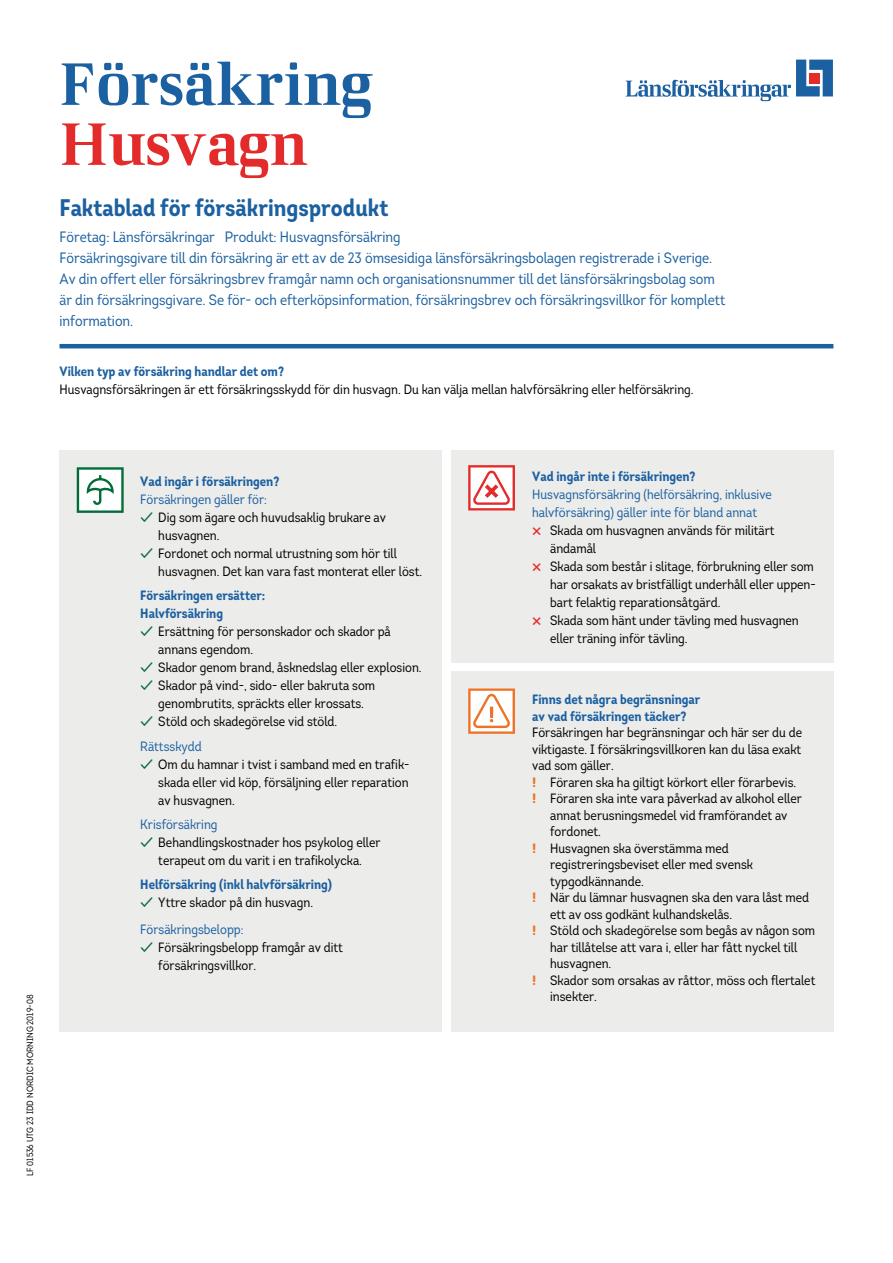
<style>
.page{position:relative;width:893px;height:1263px;background:#fff}
.page>*{position:absolute;margin:0;border:0;box-sizing:border-box;transform-origin:0 0}
.t1{font:60px "LF Rubrik";color:#1b60a0}
.t2{font:60px "LF Rubrik";color:#e42b2b}
.t3{font:700 24px "Intro Cond";color:#1b60a0}
.t4{font:15px/21px "Intro Cond";color:#1b60a0}
.t5{font:13.5px/16.5px "Intro Cond";color:#000}
.t6{font:700 13.5px/18px "Intro Cond";color:#1b60a0}
.t7{font:13.5px/18px "Intro Cond";color:#1b60a0}
.t8{font:9px "Intro Cond";color:#000}
.s1{color:#006c37}
.s2{color:#1b60a0}
</style>
<div class="page">
<svg style="left:625px;top:60px;width:208px;height:41px"></svg>
<div style="left:809px;top:73px;width:11px;height:10px;background:#e42b2b"></div>
<div style="left:60px;top:450px;width:382px;height:582px;background:#ececeb"></div>
<div style="left:451px;top:450px;width:382px;height:213px;background:#ececeb"></div>
<div style="left:451px;top:672px;width:382px;height:360px;background:#ececeb"></div>
<svg style="left:468px;top:465px;width:47px;height:45px;background:#f5b4b4"></svg>
<hr style="left:60px;top:344px;width:773px;height:4px;background:#1b60a0">
<svg style="left:77px;top:467px;width:47px;height:46px;background:#b6d5c6"></svg>
<svg style="left:468px;top:688px;width:47px;height:46px;background:#f9d0b7"></svg>
<h1 class="t1" style="left:60px;top:47px;width:315px">Försäkring</h1>
<h1 class="t2" style="left:60px;top:107px;width:250px">Husvagn</h1>
<h2 class="t3" style="left:60px;top:192px;width:330px">Faktablad för försäkringsprodukt</h2>
<p class="t4" style="left:60px;top:226px;width:667px">Företag: Länsförsäkringar Produkt: Husvagnsförsäkring<br>Försäkringsgivare till din försäkring är ett av de 23 ömsesidiga länsförsäkringsbolagen registrerade i Sverige.<br>Av din offert eller försäkringsbrev framgår namn och organisationsnummer till det länsförsäkringsbolag som är din försäkringsgivare. Se för- och efterköpsinformation, försäkringsbrev och försäkringsvillkor för komplett information.</p>
<p class="t6" style="left:60px;top:362px;width:226px">Vilken typ av försäkring handlar det om?</p>
<p class="t5" style="left:60px;top:381px;width:636px">Husvagnsförsäkringen är ett försäkringsskydd för din husvagn. Du kan välja mellan halvförsäkring eller helförsäkring.</p>
<p class="t8" style="left:24px;top:1176px;width:183px;rotate:-90deg">LF 01536 UTG 23 IDD NORDIC MORNING 2019-08</p>
<p class="t6" style="left:140px;top:472px;width:141px">Vad ingår i försäkringen?</p>
<p class="t7" style="left:140px;top:490px;width:128px">Försäkringen gäller för:</p>
<p class="t5" style="left:158px;top:508px;width:229px;line-height:18px;text-indent:-18px"><span class="s1">✓</span> Dig som ägare och huvudsaklig brukare av husvagnen.</p>
<p class="t5" style="left:158px;top:544px;width:265px;line-height:18px;text-indent:-18px"><span class="s1">✓</span> Fordonet och normal utrustning som hör till husvagnen. Det kan vara fast monterat eller löst.</p>
<p class="t6" style="left:140px;top:586px;width:126px">Försäkringen ersätter:<br>Halvförsäkring</p>
<p class="t5" style="left:158px;top:622px;width:234px;line-height:18px;text-indent:-18px"><span class="s1">✓</span> Ersättning för personskador och skador på annans egendom.</p>
<p class="t5" style="left:140px;top:659px;width:283px"><span class="s1">✓</span> Skador genom brand, åsknedslag eller explosion.</p>
<p class="t5" style="left:140px;top:676px;width:236px;line-height:18px;text-align:center"><span class="s1">✓</span> Skador på vind-, sido- eller bakruta som genombrutits, spräckts eller krossats.</p>
<p class="t5" style="left:140px;top:709px;width:198px;line-height:24.5px"><span class="s1">✓</span> Stöld och skadegörelse vid stöld.<br><span class="s2">Rättsskydd</span></p>
<p class="t5" style="left:158px;top:755px;width:253px;line-height:18px;text-align:justify;text-indent:-18px"><span class="s1">✓</span> Om du hamnar i tvist i samband med en trafik&shy;skada eller vid köp, försäljning eller reparation av husvagnen.</p>
<p class="t7" style="left:140px;top:815px;width:79px">Krisförsäkring</p>
<p class="t5" style="left:140px;top:833px;width:242px;line-height:18px;text-align:center"><span class="s1">✓</span> Behandlingskostnader hos psykolog eller terapeut om du varit i en trafikolycka.</p>
<p class="t6" style="left:140px;top:875px;width:193px">Helförsäkring (inkl halvförsäkring)</p>
<p class="t5" style="left:140px;top:889px;width:174px;line-height:27px"><span class="s1">✓</span> Yttre skador på din husvagn.<br><span class="s2">Försäkringsbelopp:</span></p>
<p class="t5" style="left:158px;top:939px;width:186px;line-height:18px;text-indent:-18px"><span class="s1">✓</span> Försäkringsbelopp framgår av ditt försäkringsvillkor.</p>
<p class="t6" style="left:532px;top:467px;width:165px">Vad ingår inte i försäkringen?</p>
<p class="t7" style="left:532px;top:485px;width:241px">Husvagnsförsäkring (helförsäkring, inklusive halvförsäkring) gäller inte för bland annat</p>
<p class="t5" style="left:550px;top:521px;width:267px;line-height:18px">Skada om husvagnen används för militärt ändamål<br>Skada som består i slitage, förbrukning eller som har orsakats av bristfälligt underhåll eller uppen&shy;bart felaktig reparationsåtgärd.<br>Skada som hänt under tävling med husvagnen eller träning inför tävling.</p>
<p class="t6" style="left:532px;top:691px;width:170px;line-height:16.5px">Finns det några begränsningar av vad försäkringen täcker?</p>
<p class="t5" style="left:532px;top:724px;width:271px;text-align:justify">Försäkringen har begränsningar och här ser du de viktigaste. I försäkringsvillkoren kan du läsa exakt vad som gäller.</p>
<p class="t5" style="left:550px;top:774px;width:267px">Föraren ska ha giltigt körkort eller förarbevis.<br>Föraren ska inte vara påverkad av alkohol eller annat berusningsmedel vid framförandet av fordonet.<br>Husvagnen ska överstämma med registreringsbeviset eller med svensk typgodkännande.<br>När du lämnar husvagnen ska den vara låst med ett av oss godkänt kulhandskelås.<br>Stöld och skadegörelse som begås av någon som har tillåtelse att vara i, eller har fått nyckel till husvagnen.<br>Skador som orsakas av råttor, möss och flertalet insekter.</p>
</div>
